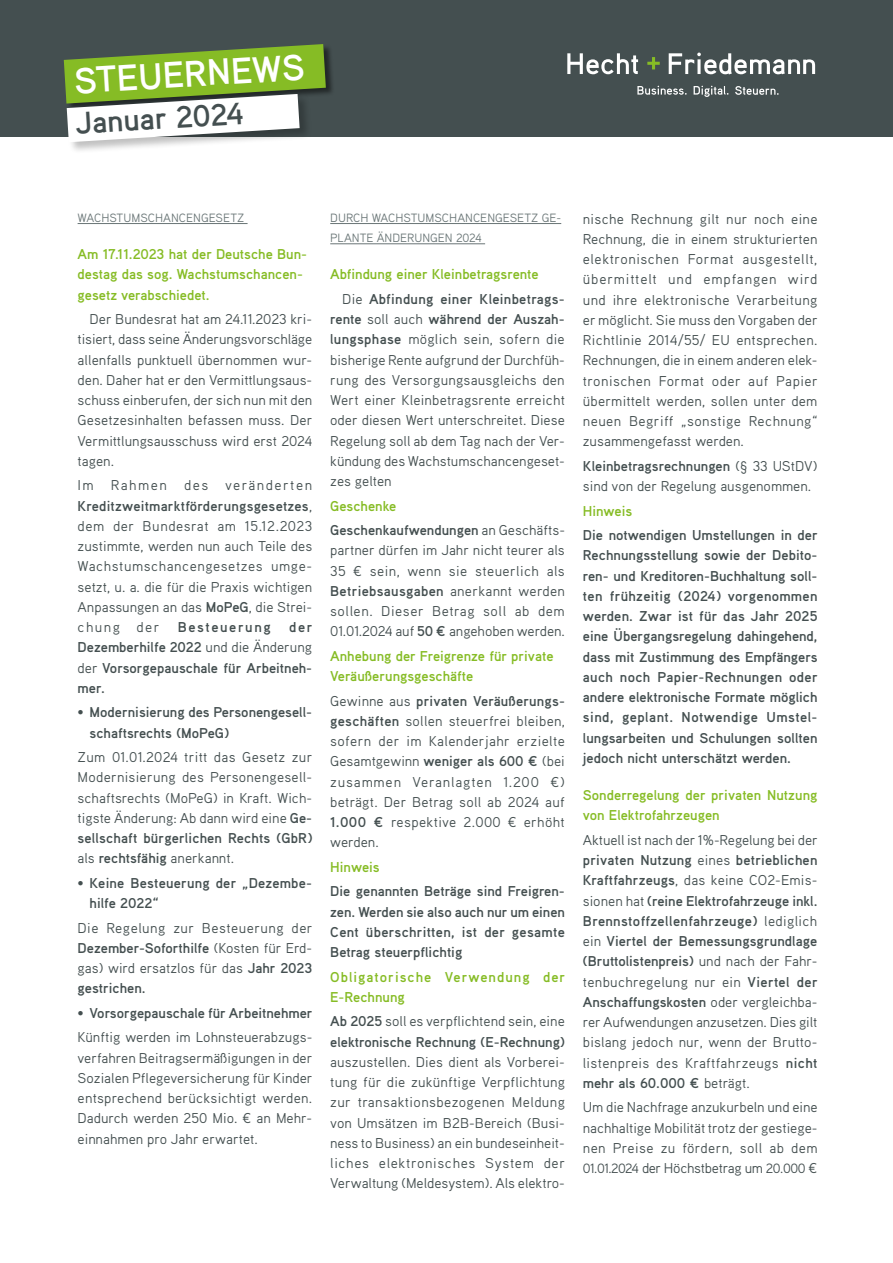
<style>
.page{position:relative;width:893px;height:1263px;background:#fff}
.page>*{position:absolute;margin:0;border:0;box-sizing:border-box;transform-origin:0 0}
.t1{font:700 36.75px "Aaux Pro OT";color:#fff}
.t2{font:700 30.9px "Aaux Pro OT";color:#444f50}
.t3{font:14.25px/20.2px "Aaux Pro OT";color:#444f50;text-align:justify}
.t4{font:700 14.25px/20.2px "Aaux Pro OT";color:#444f50}
.t5{font:700 14.25px/20.2px "Aaux Pro OT";color:#86bc25}
.t6{font:700 14.25px/20.2px "Aaux Pro OT";letter-spacing:.07em;color:#86bc25}
.t7{font:700 14.25px "Aaux Pro OT";letter-spacing:.11em;color:#444f50}
.t8{font:12px/20.2px "Aaux Pro OT";color:#697576}
.s1{font-weight:700}
.s2{font-weight:400}
.s3{font-weight:400;color:#444f50}
.s4{color:#444f50}
.s5{color:#86bc25}
.s6{font-size:13.5px}
</style>
<div class="page">
<div style="left:0;top:0;width:893px;height:136px;background:#444f50"></div>
<hr style="left:78px;top:223px;width:170px;height:1px;background:#697576">
<hr style="left:330px;top:223px;width:231px;height:1px;background:#697576">
<hr style="left:330px;top:244px;width:155px;height:1px;background:#697576">
<svg style="left:567px;top:53px;width:71px;height:21px"></svg>
<svg style="left:669px;top:53px;width:146px;height:21px"></svg>
<svg style="left:647px;top:57px;width:13px;height:12px"></svg>
<svg style="left:637px;top:86px;width:50px;height:9px"></svg>
<svg style="left:694px;top:86px;width:34px;height:11px"></svg>
<svg style="left:735px;top:86px;width:44px;height:9px"></svg>
<div style="left:64px;top:44px;width:271px;height:69px;background:#000;opacity:.5"></div>
<div style="left:66px;top:94px;width:246px;height:61px;background:#000;opacity:.25"></div>
<svg style="left:64px;top:44px;width:262px;height:98px"></svg>
<h1 class="t1" style="left:72px;top:58px;width:233px;rotate:-4deg">STEUERNEWS</h1>
<h2 class="t2" style="left:74px;top:104px;width:170px;rotate:-4deg">Januar 2024</h2>
<p class="t8" style="left:78px;top:207px;width:168px">WACHSTUMSCHANCENGESETZ</p>
<p class="t5" style="left:78px;top:244px;width:231px">Am 17.11.2023 hat der Deutsche Bun&shy;destag das sog. Wachstumschancen&shy;gesetz verabschiedet.</p>
<p class="t3" style="left:78px;top:309px;width:236px;text-indent:12px">Der Bundesrat hat am 24.11.2023 kri&shy;tisiert, dass seine Änderungsvorschläge allenfalls punktuell übernommen wur&shy;den. Daher hat er den Vermittlungsaus&shy;schuss einberufen, der sich nun mit den Gesetzesinhalten befassen muss. Der Vermittlungsausschuss wird erst 2024 tagen.</p>
<p class="t3" style="left:78px;top:475px;width:236px">Im Rahmen des veränderten <span class="s1">Kreditzweitmarktförderungsgesetzes</span>, dem der Bundesrat am 15.12.2023 zustimmte, werden nun auch Teile des Wachstumschancengesetzes umge&shy;setzt, u. a. die für die Praxis wichtigen Anpassungen an das <span class="s1">MoPeG</span>, die Strei&shy;chung der</p>
<p class="t4" style="left:78px;top:617px;width:236px;text-align:justify;text-indent:212px">der Dezemberhilfe 2022 <span class="s2">und die Änderung der</span> Vorsorgepauschale für Arbeitneh&shy;mer.</p>
<p class="t4" style="left:90px;top:702px;width:224px;text-indent:-12px"><span class="s2">•</span> Modernisierung des Personengesell&shy;schaftsrechts (MoPeG)</p>
<p class="t3" style="left:78px;top:747px;width:236px">Zum 01.01.2024 tritt das Gesetz zur Modernisierung des Personengesell&shy;schaftsrechts (MoPeG) in Kraft. Wich&shy;tigste Änderung: Ab dann wird eine <span class="s1">Ge&shy;sellschaft bürgerlichen Rechts (GbR) </span>als <span class="s1">rechtsfähig</span> anerkannt.</p>
<p class="t4" style="left:90px;top:872px;width:224px;text-indent:-12px"><span class="s2">•</span> Keine Besteuerung der „Dezembe&shy;hilfe 2022“</p>
<p class="t3" style="left:78px;top:917px;width:237px">Die Regelung zur Besteuerung der <span class="s1">Dezember-Soforthilfe</span> (Kosten für Erd&shy;gas) wird ersatzlos für das <span class="s1">Jahr 2023 gestrichen.</span></p>
<p class="t3" style="left:78px;top:1000px;width:236px;line-height:24.5px">• <span class="s1">Vorsorgepauschale für Arbeitnehmer<br></span>Künftig werden im Lohnsteuerabzugs-</p>
<p class="t3" style="left:78px;top:1047px;width:236px">verfahren Beitragsermäßigungen in der Sozialen Pflegeversicherung für Kinder entsprechend berücksichtigt werden.<br>Dadurch werden 250 Mio. € an Mehr&shy;einnahmen pro Jahr erwartet.</p>
<p class="t7" style="left:178px;top:618px;width:94px">Besteuerung</p>
<p class="t8" style="left:330px;top:207px;width:232px">DURCH WACHSTUMSCHANCENGESETZ GE-<br>PLANTE ÄNDERUNGEN 2024</p>
<p class="t5" style="left:342px;top:262px;width:224px;line-height:24.5px;text-indent:-12px">Abfindung einer Kleinbetragsrente<br><span class="s3">Die</span> <span class="s4">Abfindung einer Kleinbetrags-</span></p>
<p class="t3" style="left:330px;top:309px;width:236px"><span class="s1">rente</span> soll auch <span class="s1">während der Auszah&shy;lungsphase</span> möglich sein, sofern die bisherige Rente aufgrund der Durchfüh&shy;rung des Versorgungsausgleichs den Wert einer Kleinbetragsrente erreicht oder diesen Wert unterschreitet. Diese Regelung soll ab dem Tag nach der Ver&shy;kündung des Wachstumschancengeset&shy;zes gelten</p>
<p class="t4" style="left:330px;top:493px;width:236px;line-height:24.5px"><span class="s5">Geschenke<br></span>Geschenkaufwendungen <span class="s2">an Geschäfts-</span></p>
<p class="t3" style="left:330px;top:540px;width:236px">partner dürfen im Jahr nicht teurer als 35 € sein, wenn sie steuerlich als <span class="s1">Betriebsausgaben</span> anerkannt werden sollen. Dieser Betrag soll ab dem 01.01.2024 auf <span class="s1">50 €</span> angehoben werden.</p>
<p class="t5" style="left:330px;top:645px;width:225px">Anhebung der Freigrenze für private<br>Veräußerungsgeschäfte</p>
<p class="t3" style="left:330px;top:690px;width:236px">Gewinne aus <span class="s1">privaten Veräußerungs&shy;geschäften</span> sollen steuerfrei bleiben, sofern der im Kalenderjahr erzielte Gesamtgewinn <span class="s1">weniger als 600 €</span> (bei zusammen Veranlagten 1.200 €) beträgt. Der Betrag soll ab 2024 auf <span class="s1">1.000 €</span> respektive 2.000 € erhöht werden.</p>
<p class="t5" style="left:330px;top:856px;width:51px">Hinweis</p>
<p class="t4" style="left:330px;top:881px;width:236px;text-align:justify">Die genannten Beträge sind Freigren&shy;zen. Werden sie also auch nur um einen Cent überschritten, ist der gesamte Betrag steuerpflichtig</p>
<p class="t6" style="left:330px;top:966px;width:237px">Obligatorische Verwendung der<br>E-Rechnung</p>
<p class="t4" style="left:330px;top:1011px;width:236px">Ab 2025 <span class="s2">soll es verpflichtend sein, eine </span>elektronische Rechnung (E-Rechnung)</p>
<p class="t3" style="left:330px;top:1051px;width:236px">auszustellen. Dies dient als Vorberei&shy;tung für die zukünftige Verpflichtung zur transaktionsbezogenen Meldung von Umsätzen im B2B-Bereich (Busi&shy;ness to Business) an ein bundeseinheit&shy;liches elektronisches System der Verwaltung (Meldesystem). Als elektro-</p>
<p class="t3" style="left:583px;top:208px;width:236px">nische Rechnung gilt nur noch eine Rechnung, die in einem strukturierten elektronischen Format ausgestellt, übermittelt und empfangen wird und ihre elektronische Verarbeitung er möglicht. Sie muss den Vorgaben der Richtlinie 2014/55/ EU entsprechen.<br>Rechnungen, die in einem anderen elek&shy;tronischen Format oder auf Papier übermittelt werden, sollen unter dem neuen Begriff „sonstige Rechnung“ zusammengefasst werden.</p>
<p class="t3" style="left:583px;top:455px;width:236px"><span class="s1">Kleinbetragsrechnungen</span> (§ 33 UStDV) sind von der Regelung ausgenommen.</p>
<p class="t5" style="left:583px;top:500px;width:51px">Hinweis</p>
<p class="t4" style="left:583px;top:525px;width:236px;text-align:justify">Die notwendigen Umstellungen in der Rechnungsstellung sowie der Debito&shy;ren- und Kreditoren-Buchhaltung soll&shy;ten frühzeitig (2024) vorgenommen werden. Zwar ist für das Jahr 2025 eine Übergangsregelung dahingehend, dass mit Zustimmung des Empfängers auch noch Papier-Rechnungen oder andere elektronische Formate möglich sind, geplant. Notwendige Umstel&shy;lungsarbeiten und Schulungen sollten jedoch nicht unterschätzt werden.</p>
<p class="t5" style="left:583px;top:785px;width:236px">Sonderregelung der privaten Nutzung von Elektrofahrzeugen</p>
<p class="t3" style="left:583px;top:829px;width:236px">Aktuell ist nach der 1%-Regelung bei der <span class="s1">privaten Nutzung</span> eines <span class="s1">betrieblichen Kraftfahrzeugs</span>, das keine CO2-Emis&shy;sionen hat <span class="s1">(reine Elektrofahrzeuge inkl.<br>Brennstoffzellenfahrzeuge)</span> lediglich ein <span class="s1">Viertel der Bemessungsgrundlage (Bruttolistenpreis)</span> und nach der Fahr&shy;tenbuchregelung nur ein <span class="s1">Viertel der Anschaffungskosten</span> oder vergleichba&shy;rer Aufwendungen anzusetzen. Dies gilt bislang jedoch nur, wenn der Brutto&shy;listenpreis des Kraftfahrzeugs <span class="s1">nicht mehr als 60.000 €</span> beträgt.</p>
<p class="t3" style="left:583px;top:1097px;width:236px">Um die Nachfrage anzukurbeln und eine nachhaltige Mobilität trotz der gestiege&shy;nen Preise zu fördern, soll ab dem <span class="s6">01.01.2024</span> der Höchstbetrag um <span class="s6">20.000</span> €</p>
</div>
